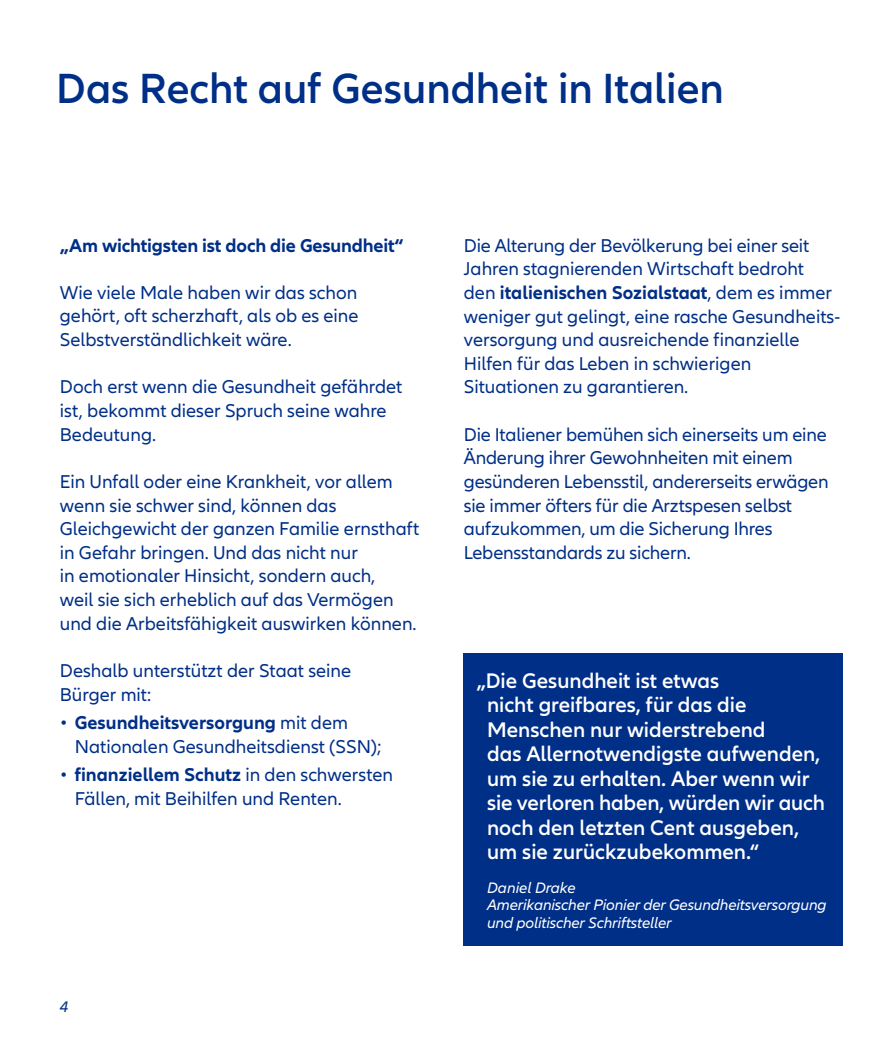
<style>
.page{position:relative;width:893px;height:1042px;background:#fff}
.page>*{position:absolute;margin:0;border:0;box-sizing:border-box;transform-origin:0 0}
.t1{font:600 43.75px "Allianz Neo";color:#002f87}
.t2{font:600 21.88px/24.5px "Allianz Neo";color:#fff}
.t3{font:19.25px/23.6px "Allianz Neo";color:#002f87}
.t4{font:700 19.25px "Allianz Neo";letter-spacing:-.01em;color:#002f87}
.t5{font:italic 15.75px/17.5px "Allianz Neo";letter-spacing:-.01em;color:#fff}
.t6{font:italic 15.75px "Allianz Neo";color:#002f87}
.s1{font-weight:700}
</style>
<div class="page">
<div style="left:464px;top:653px;width:379px;height:292px;background:#002f87"></div>
<h1 class="t1" style="left:56px;top:63px;width:669px">Das Recht auf Gesundheit in Italien</h1>
<p class="t4" style="left:60px;top:234px;width:345px">„Am wichtigsten ist doch die Gesundheit“</p>
<p class="t3" style="left:60px;top:281px;width:300px;text-align:justify">Wie viele Male haben wir das schon gehört, oft scherzhaft, als ob es eine Selbstverständlichkeit wäre.</p>
<p class="t3" style="left:60px;top:376px;width:344px">Doch erst wenn die Gesundheit gefährdet ist, bekommt dieser Spruch seine wahre<br>Bedeutung.</p>
<p class="t3" style="left:60px;top:470px;width:361px">Ein Unfall oder eine Krankheit, vor allem wenn sie schwer sind, können das Gleichgewicht der ganzen Familie ernsthaft in Gefahr bringen. Und das nicht nur<br>in emotionaler Hinsicht, sondern auch,<br>weil sie sich erheblich auf das Vermögen und die Arbeitsfähigkeit auswirken können.</p>
<p class="t3" style="left:60px;top:659px;width:293px">Deshalb unterstützt der Staat seine<br>Bürger mit:</p>
<p class="t3" style="left:75px;top:711px;width:308px;text-indent:-15px">• <span class="s1">Gesundheitsversorgung</span> mit dem<br>Nationalen Gesundheitsdienst (SSN);</p>
<p class="t3" style="left:75px;top:763px;width:320px;text-indent:-15px">• <span class="s1">finanziellem Schutz</span> in den schwersten<br>Fällen, mit Beihilfen und Renten.</p>
<p class="t6" style="left:60px;top:998px;width:10px">4</p>
<p class="t3" style="left:464px;top:234px;width:378px">Die Alterung der Bevölkerung bei einer seit Jahren stagnierenden Wirtschaft bedroht den <span class="s1">italienischen Sozialstaat</span>, dem es immer weniger gut gelingt, eine rasche Gesundheits&shy;versorgung und ausreichende finanzielle Hilfen für das Leben in schwierigen Situationen zu garantieren.</p>
<p class="t3" style="left:464px;top:423px;width:366px">Die Italiener bemühen sich einerseits um eine Änderung ihrer Gewohnheiten mit einem gesünderen Lebensstil, andererseits erwägen sie immer öfters für die Arztspesen selbst aufzukommen, um die Sicherung Ihres Lebensstandards zu sichern.</p>
<p class="t2" style="left:487px;top:669px;width:339px;text-indent:-11px">„Die Gesundheit ist etwas<br>nicht greifbares, für das die<br>Menschen nur widerstrebend<br>das Allernotwendigste aufwenden, um sie zu erhalten. Aber wenn wir sie verloren haben, würden wir auch noch den letzten Cent ausgeben, um sie zurückzubekommen.“</p>
<p class="t5" style="left:487px;top:879px;width:341px">Daniel Drake<br>Amerikanischer Pionier der Gesundheitsversorgung und politischer Schriftsteller</p>
</div>
